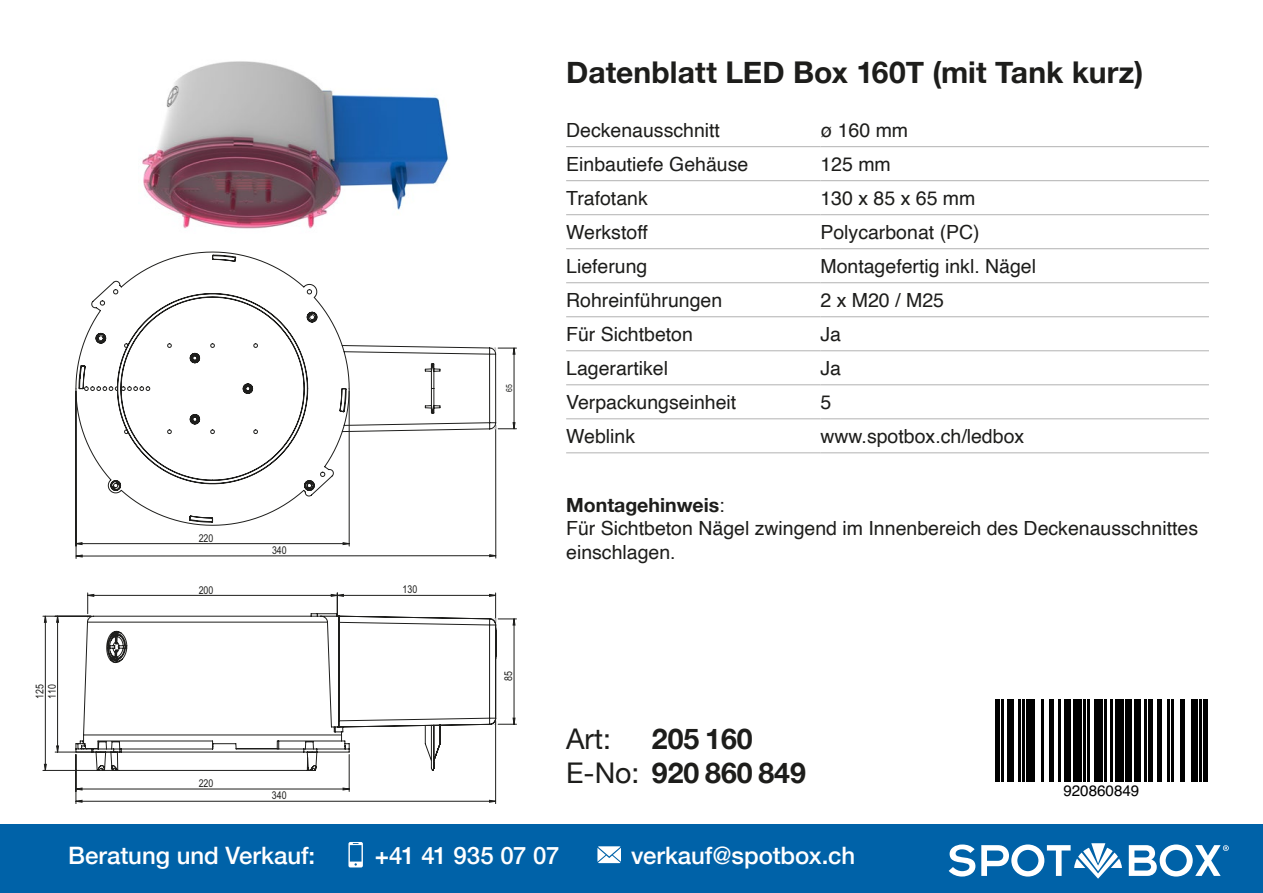
<style>
.page{position:relative;width:1263px;height:893px;background:#fff}
.page>*{position:absolute;margin:0;border:0;box-sizing:border-box;transform-origin:0 0}
.t1{font:700 30px "Helvetica Neue";letter-spacing:.005em;color:#1d1d1b}
.t2{font:28.5px/34.2px "Helvetica Neue";color:#1d1d1b}
.t3{font:700 28.5px "Helvetica Neue";color:#1d1d1b}
.t4{font:500 24px "Helvetica Neue";color:#fff}
.t5{font:500 24px "Helvetica Neue";letter-spacing:-.02em;color:#fff}
.t6{font:19.5px/23.4px "Helvetica";color:#1d1d1b}
.t7{font:700 19.5px "Helvetica Neue";color:#1d1d1b}
.t8{font:15.15px "Helvetica";color:#000}
.t9{font:10.8px "Arial Narrow";color:#1e1e1c}
.t10{font:8.4px "Arial Narrow";color:#1e1e1c}
.s1{font-family:"Helvetica";font-weight:400}
.s2{font-weight:700}
</style>
<div class="page">
<hr style="left:566px;top:146px;width:254px;height:1px;background:#b2b2b2">
<hr style="left:820px;top:146px;width:389px;height:1px;background:#b2b2b2">
<hr style="left:566px;top:180px;width:254px;height:1px;background:#b2b2b2">
<hr style="left:820px;top:180px;width:389px;height:1px;background:#b2b2b2">
<hr style="left:566px;top:214px;width:254px;height:1px;background:#b2b2b2">
<hr style="left:820px;top:214px;width:389px;height:1px;background:#b2b2b2">
<hr style="left:566px;top:248px;width:254px;height:1px;background:#b2b2b2">
<hr style="left:820px;top:248px;width:389px;height:1px;background:#b2b2b2">
<hr style="left:566px;top:282px;width:254px;height:1px;background:#b2b2b2">
<hr style="left:820px;top:282px;width:389px;height:1px;background:#b2b2b2">
<hr style="left:566px;top:316px;width:254px;height:1px;background:#b2b2b2">
<hr style="left:820px;top:316px;width:389px;height:1px;background:#b2b2b2">
<hr style="left:566px;top:350px;width:254px;height:1px;background:#b2b2b2">
<hr style="left:820px;top:350px;width:389px;height:1px;background:#b2b2b2">
<hr style="left:566px;top:384px;width:254px;height:1px;background:#b2b2b2">
<hr style="left:820px;top:384px;width:389px;height:1px;background:#b2b2b2">
<hr style="left:566px;top:418px;width:254px;height:1px;background:#b2b2b2">
<hr style="left:820px;top:418px;width:389px;height:1px;background:#b2b2b2">
<hr style="left:566px;top:452px;width:254px;height:1px;background:#b2b2b2">
<hr style="left:820px;top:452px;width:389px;height:1px;background:#b2b2b2">
<hr style="left:349px;top:754px;width:1px;height:37px;background:#1e1e1c">
<hr style="left:76px;top:754px;width:1px;height:50px;background:#1e1e1c">
<hr style="left:495px;top:721px;width:1px;height:83px;background:#1e1e1c">
<hr style="left:55px;top:752px;width:64px;height:1px;background:#1e1e1c">
<hr style="left:43px;top:616px;width:48px;height:1px;background:#1e1e1c">
<hr style="left:43px;top:770px;width:72px;height:1px;background:#1e1e1c">
<svg style="left:496px;top:348px;width:20px;height:377px"></svg>
<svg style="left:76px;top:788px;width:420px;height:14px"></svg>
<svg style="left:44px;top:616px;width:15px;height:154px"></svg>
<svg style="left:75px;top:252px;width:421px;height:519px"></svg>
<img style="left:142px;top:61px;width:307px;height:168px">
<div style="left:0;top:825px;width:1263px;height:68px;background:#0062a8"></div>
<svg style="left:348px;top:842px;width:15px;height:25px"></svg>
<svg style="left:597px;top:846px;width:24px;height:17px"></svg>
<svg style="left:949px;top:844px;width:26px;height:32px"></svg>
<svg style="left:981px;top:843px;width:141px;height:36px"></svg>
<svg style="left:1129px;top:844px;width:100px;height:32px"></svg>
<svg style="left:999px;top:699px;width:203px;height:83px"></svg>
<hr style="left:995px;top:699px;width:4px;height:83px;background:#000">
<hr style="left:1001px;top:699px;width:2px;height:83px;background:#000">
<div style="left:1008px;top:699px;width:6px;height:83px;background:#000"></div>
<hr style="left:1018px;top:699px;width:2px;height:83px;background:#000">
<hr style="left:1022px;top:699px;width:2px;height:83px;background:#000">
<div style="left:1027px;top:699px;width:8px;height:83px;background:#000"></div>
<hr style="left:1041px;top:699px;width:2px;height:83px;background:#000">
<hr style="left:1050px;top:699px;width:4px;height:83px;background:#000">
<hr style="left:1058px;top:699px;width:2px;height:83px;background:#000">
<div style="left:1064px;top:699px;width:7px;height:83px;background:#000"></div>
<div style="left:1073px;top:699px;width:8px;height:83px;background:#000"></div>
<hr style="left:1083px;top:699px;width:2px;height:83px;background:#000">
<hr style="left:1088px;top:699px;width:2px;height:83px;background:#000">
<div style="left:1094px;top:699px;width:8px;height:83px;background:#000"></div>
<hr style="left:1104px;top:699px;width:3px;height:83px;background:#000">
<hr style="left:1111px;top:699px;width:2px;height:83px;background:#000">
<div style="left:1115px;top:699px;width:8px;height:83px;background:#000"></div>
<div style="left:1125px;top:699px;width:7px;height:83px;background:#000"></div>
<div style="left:1134px;top:699px;width:6px;height:83px;background:#000"></div>
<hr style="left:1144px;top:699px;width:3px;height:83px;background:#000">
<hr style="left:1149px;top:699px;width:4px;height:83px;background:#000">
<hr style="left:1157px;top:699px;width:4px;height:83px;background:#000">
<hr style="left:1168px;top:699px;width:2px;height:83px;background:#000">
<hr style="left:1172px;top:699px;width:2px;height:83px;background:#000">
<hr style="left:1180px;top:699px;width:4px;height:83px;background:#000">
<div style="left:1191px;top:699px;width:6px;height:83px;background:#000"></div>
<hr style="left:1199px;top:699px;width:2px;height:83px;background:#000">
<div style="left:1203px;top:699px;width:5px;height:83px;background:#000"></div>
<p class="t9" style="left:199px;top:530px;width:16px">220</p>
<p class="t9" style="left:199px;top:582px;width:16px">200</p>
<p class="t9" style="left:272px;top:542px;width:16px">340</p>
<p class="t9" style="left:403px;top:582px;width:16px">130</p>
<p class="t10" style="left:503px;top:392px;width:9px;rotate:-90deg">65</p>
<h1 class="t1" style="left:566px;top:49px;width:578px">Datenblatt LED Box 160T (mit Tank kurz)</h1>
<p class="t6" style="left:566px;top:119px;width:155px">Deckenausschnitt</p>
<p class="t6" style="left:820px;top:119px;width:89px">ø 160 mm</p>
<p class="t6" style="left:566px;top:153px;width:184px">Einbautiefe Gehäuse</p>
<p class="t6" style="left:820px;top:153px;width:72px">125 mm</p>
<p class="t6" style="left:566px;top:187px;width:83px">Trafotank</p>
<p class="t6" style="left:820px;top:187px;width:156px">130 x 85 x 65 mm</p>
<p class="t6" style="left:566px;top:221px;width:83px">Werkstoff</p>
<p class="t6" style="left:820px;top:221px;width:161px">Polycarbonat (PC)</p>
<p class="t6" style="left:566px;top:255px;width:83px">Lieferung</p>
<p class="t6" style="left:820px;top:255px;width:217px">Montagefertig inkl. Nägel</p>
<p class="t6" style="left:566px;top:289px;width:158px">Rohreinführungen</p>
<p class="t6" style="left:820px;top:289px;width:125px">2 x M20 / M25</p>
<p class="t6" style="left:566px;top:323px;width:128px">Für Sichtbeton</p>
<p class="t6" style="left:820px;top:323px;width:22px">Ja</p>
<p class="t6" style="left:566px;top:357px;width:103px">Lagerartikel</p>
<p class="t6" style="left:820px;top:357px;width:22px">Ja</p>
<p class="t6" style="left:566px;top:391px;width:172px">Verpackungseinheit</p>
<p class="t6" style="left:820px;top:391px;width:12px">5</p>
<p class="t6" style="left:566px;top:425px;width:70px">Weblink</p>
<p class="t6" style="left:820px;top:425px;width:205px">www.spotbox.ch/ledbox</p>
<p class="t7" style="left:566px;top:490px;width:160px">Montagehinweis<span class="s1">:</span></p>
<p class="t6" style="left:566px;top:517px;width:633px">Für Sichtbeton Nägel zwingend im Innenbereich des Deckenausschnittes einschlagen.</p>
<p class="t9" style="left:32px;top:699px;width:16px;rotate:-90deg">125</p>
<p class="t9" style="left:44px;top:699px;width:16px;rotate:-90deg">110</p>
<p class="t9" style="left:199px;top:775px;width:16px">220</p>
<p class="t9" style="left:272px;top:788px;width:16px">340</p>
<p class="t9" style="left:500px;top:681px;width:11px;rotate:-90deg">85</p>
<h2 class="t2" style="left:566px;top:724px;width:241px">Art:<br>E-No: <span class="s2">920 860 849</span></h2>
<h2 class="t3" style="left:652px;top:717px;width:102px">205 160</h2>
<p class="t4" style="left:68px;top:836px;width:249px">Beratung und Verkauf:</p>
<p class="t5" style="left:375px;top:836px;width:186px">+41 41 935 07 07</p>
<p class="t4" style="left:631px;top:836px;width:226px">verkauf@spotbox.ch</p>
<p class="t8" style="left:1063px;top:779px;width:78px">920860849</p>
</div>
